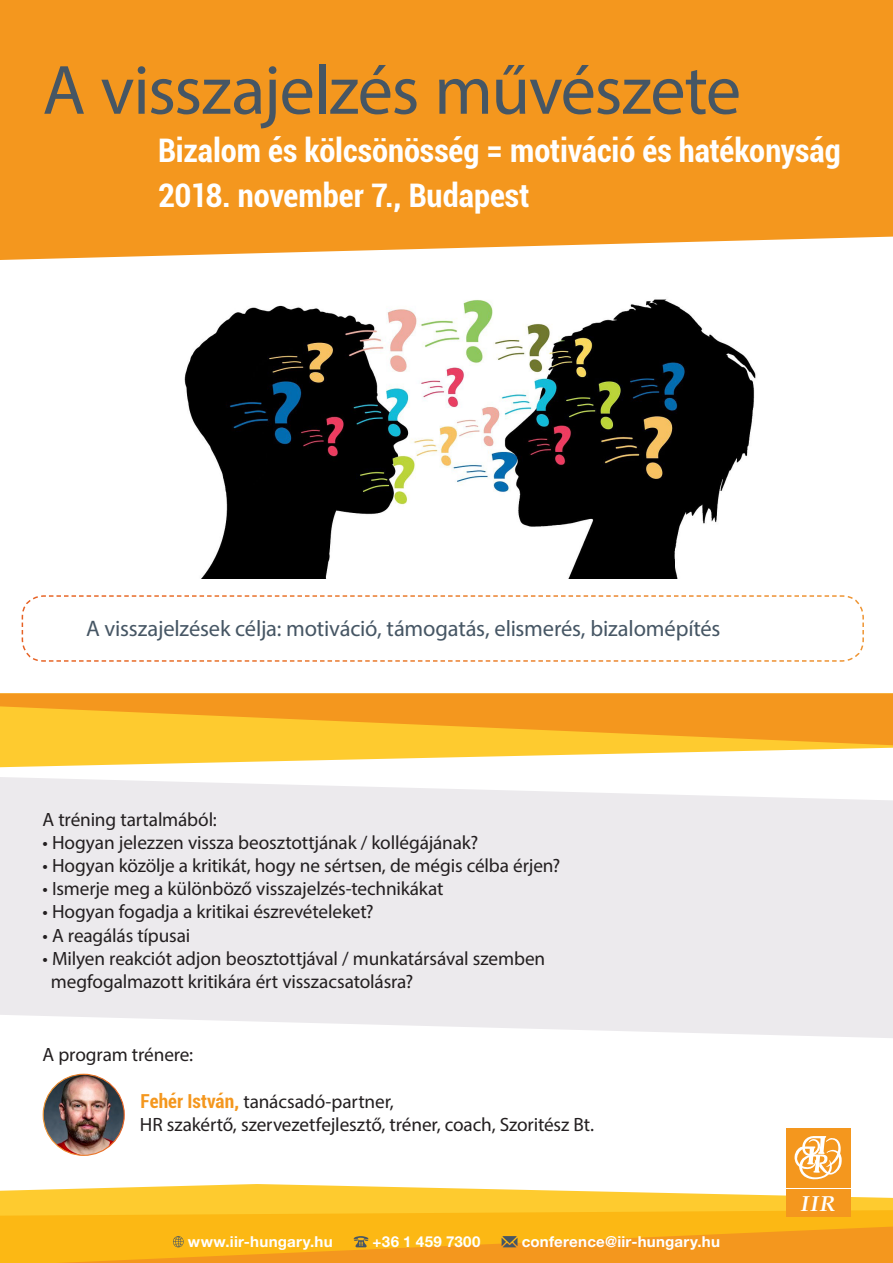
<style>
.page{position:relative;width:893px;height:1263px;background:#fff}
.page>*{position:absolute;margin:0;border:0;box-sizing:border-box;transform-origin:0 0}
.t1{font:70.35px "Myriad Pro";letter-spacing:-.02em;color:#465664}
.t2{font:700 condensed 32.55px "Roboto";color:#fff}
.t3{font:22.5px "Myriad Pro";letter-spacing:-.01em;color:#465664}
.t4{font:italic 700 21.45px "Palatino Linotype";color:#fff}
.t5{font:19.35px/23.1px "Myriad Pro";letter-spacing:-.005em;color:#231f20}
.t6{font:700 15.15px "Helvetica Neue LT Pro";letter-spacing:.015em;color:#fff}
.s1{font-family:"Roboto";font-weight:700;font-stretch:condensed;color:#f4971e}
</style>
<div class="page">
<img style="left:184px;top:299px;width:572px;height:279px">
<div style="left:0;top:1191px;width:893px;height:19px;background:#fecb2f"></div>
<svg style="left:0;top:1210px;width:893px;height:53px;background:#fcbb18"></svg>
<div style="left:0;top:0;width:893px;height:260px;background:#f4971e"></div>
<svg style="left:0;top:1073px;width:851px;height:118px"></svg>
<svg style="left:0;top:777px;width:893px;height:261px;background:#edebee"></svg>
<div style="left:786px;top:1128px;width:64px;height:60px;background:#f4971e"></div>
<svg style="left:794px;top:1136px;width:48px;height:44px"></svg>
<div style="left:786px;top:1189px;width:64px;height:28px;background:#f4971e"></div>
<svg style="left:56px;top:1226px;width:837px;height:37px;background:#f6a619"></svg>
<svg style="left:0;top:745px;width:893px;height:22px;fill:#fecb2f"></svg>
<svg style="left:0;top:693px;width:893px;height:52px;background:#f7aa24"></svg>
<svg style="left:21px;top:595px;width:843px;height:67px"></svg>
<img style="left:43px;top:1074px;width:81px;height:81px">
<div style="left:43px;top:1074px;width:82px;height:82px;border:1px solid #fff;border-radius:50%"></div>
<p class="t1" style="left:43px;top:47px;width:700px">A visszajelzés művészete</p>
<p class="t2" style="left:158px;top:128px;width:684px">Bizalom és kölcsönösség = motiváció és hatékonyság</p>
<p class="t2" style="left:158px;top:173px;width:373px">2018. november 7., Budapest</p>
<p class="t3" style="left:86px;top:615px;width:636px">A visszajelzések célja: motiváció, támogatás, elismerés, bizalomépítés</p>
<p class="t5" style="left:43px;top:807px;width:176px">A tréning tartalmából:</p>
<p class="t5" style="left:43px;top:831px;width:437px">• Hogyan jelezzen vissza beosztottjának / kollégájának?</p>
<p class="t5" style="left:43px;top:854px;width:519px">• Hogyan közölje a kritikát, hogy ne sértsen, de mégis célba érjen?</p>
<p class="t5" style="left:43px;top:877px;width:402px">• Ismerje meg a különböző visszajelzés-technikákat</p>
<p class="t5" style="left:43px;top:900px;width:333px">• Hogyan fogadja a kritikai észrevételeket?</p>
<p class="t5" style="left:43px;top:923px;width:149px">• A reagálás típusai</p>
<p class="t5" style="left:51px;top:946px;width:496px;text-indent:-8px">• Milyen reakciót adjon beosztottjával / munkatársával szemben megfogalmazott kritikára ért visszacsatolásra?</p>
<p class="t5" style="left:43px;top:1043px;width:152px">A program trénere:</p>
<p class="t5" style="left:140px;top:1089px;width:456px"><span class="s1">Fehér István,</span> tanácsadó-partner,<br>HR szakértő, szervezetfejlesztő, tréner, coach, Szoritész Bt.</p>
<p class="t6" style="left:188px;top:1232px;width:146px">www.iir-hungary.hu</p>
<p class="t6" style="left:373px;top:1232px;width:109px">+36 1 459 7300</p>
<p class="t6" style="left:522px;top:1232px;width:200px">conference@iir-hungary.hu</p>
<p class="t4" style="left:801px;top:1188px;width:36px">IIR</p>
</div>
